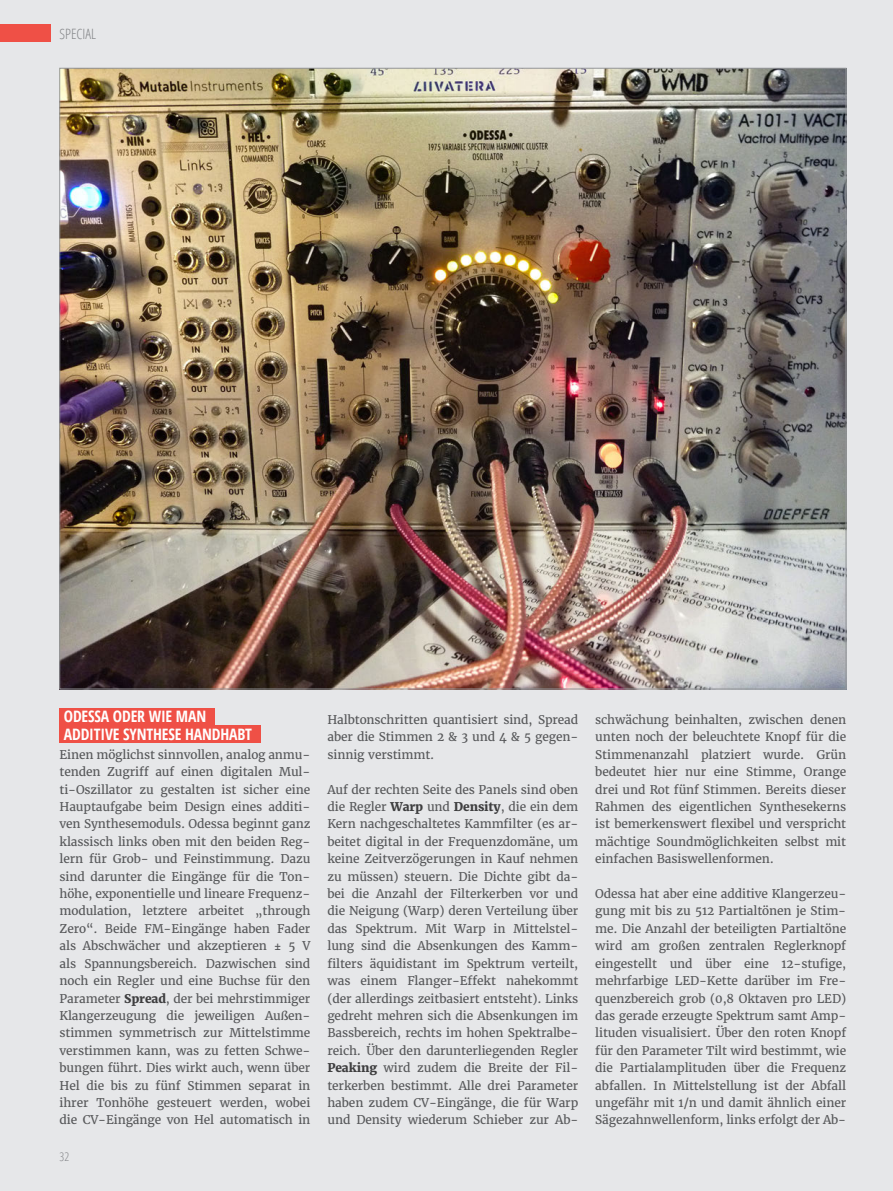
<style>
.page{position:relative;width:893px;height:1191px;background:#e6e7e9}
.page>*{position:absolute;margin:0;border:0;box-sizing:border-box;transform-origin:0 0}
.t1{font:700 condensed 15.75px/17.4px "Open Sans";letter-spacing:-.01em;color:#fff}
.t2{font:300 condensed 14.25px "Open Sans";color:#808285}
.t3{font:12px/17.4px "Merriweather";letter-spacing:-.01em;color:#57585a;text-align:justify}
.t4{font:300 condensed 12px "Open Sans";color:#808285}
.s1{font-weight:800;color:#3e3e3f}
</style>
<div class="page">
<div style="left:0;top:25px;width:51px;height:17px;background:#ef5046"></div>
<div style="left:60px;top:707px;width:155px;height:18px;background:#ef5046"></div>
<div style="left:60px;top:725px;width:201px;height:18px;background:#ef5046"></div>
<img style="left:62px;top:70px;width:782px;height:617px">
<p class="t2" style="left:60px;top:24px;width:38px">SPECIAL</p>
<h1 class="t1" style="left:64px;top:707px;width:190px">ODESSA ODER WIE MAN<br>ADDITIVE SYNTHESE HANDHABT</h1>
<p class="t3" style="left:60px;top:746px;width:252px">Einen möglichst sinnvollen, analog anmu&shy;tenden Zugriff auf einen digitalen Mul&shy;ti-Oszillator zu gestalten ist sicher eine Hauptaufgabe beim Design eines additi&shy;ven Synthesemoduls. Odessa beginnt ganz klassisch links oben mit den beiden Reg&shy;lern für Grob- und Feinstimmung. Dazu sind darunter die Eingänge für die Ton&shy;höhe, exponentielle und lineare Frequenz&shy;modulation, letztere arbeitet „through Zero“. Beide FM-Eingänge haben Fader als Abschwächer und akzeptieren ± 5 V als Spannungsbereich. Dazwischen sind noch ein Regler und eine Buchse für den Parameter <span class="s1">Spread</span>, der bei mehrstimmiger Klangerzeugung die jeweiligen Außen&shy;stimmen symmetrisch zur Mittelstimme verstimmen kann, was zu fetten Schwe&shy;bungen führt. Dies wirkt auch, wenn über Hel die bis zu fünf Stimmen separat in ihrer Tonhöhe gesteuert werden, wobei die CV-Eingänge von Hel automatisch in</p>
<p class="t4" style="left:60px;top:1148px;width:11px">32</p>
<p class="t3" style="left:327px;top:711px;width:252px">Halbtonschritten quantisiert sind, Spread aber die Stimmen 2 &amp; 3 und 4 &amp; 5 gegen&shy;sinnig verstimmt.</p>
<p class="t3" style="left:327px;top:780px;width:252px">Auf der rechten Seite des Panels sind oben die Regler <span class="s1">Warp</span> und <span class="s1">Density</span>, die ein dem Kern nachgeschaltetes Kammfilter (es ar&shy;beitet digital in der Frequenzdomäne, um keine Zeitverzögerungen in Kauf nehmen zu müssen) steuern. Die Dichte gibt da&shy;bei die Anzahl der Filterkerben vor und die Neigung (Warp) deren Verteilung über das Spektrum. Mit Warp in Mittelstel&shy;lung sind die Absenkungen des Kamm&shy;filters äquidistant im Spektrum verteilt, was einem Flanger-Effekt nahekommt (der allerdings zeitbasiert entsteht). Links gedreht mehren sich die Absenkungen im Bassbereich, rechts im hohen Spektralbe&shy;reich. Über den darunterliegenden Regler <span class="s1">Peaking</span> wird zudem die Breite der Fil&shy;terkerben bestimmt. Alle drei Parameter haben zudem CV-Eingänge, die für Warp und Density wiederum Schieber zur Ab-</p>
<p class="t3" style="left:595px;top:711px;width:252px">schwächung beinhalten, zwischen denen unten noch der beleuchtete Knopf für die Stimmenanzahl platziert wurde. Grün bedeutet hier nur eine Stimme, Orange drei und Rot fünf Stimmen. Bereits dieser Rahmen des eigentlichen Synthesekerns ist bemerkenswert flexibel und verspricht mächtige Soundmöglichkeiten selbst mit einfachen Basiswellenformen.</p>
<p class="t3" style="left:595px;top:885px;width:252px">Odessa hat aber eine additive Klangerzeu&shy;gung mit bis zu 512 Partialtönen je Stim&shy;me. Die Anzahl der beteiligten Partialtöne wird am großen zentralen Reglerknopf eingestellt und über eine 12-stufige, mehrfarbige LED-Kette darüber im Fre&shy;quenzbereich grob (0,8 Oktaven pro LED) das gerade erzeugte Spektrum samt Amp&shy;lituden visualisiert. Über den roten Knopf für den Parameter Tilt wird bestimmt, wie die Partialamplituden über die Frequenz abfallen. In Mittelstellung ist der Abfall ungefähr mit 1/n und damit ähnlich einer Sägezahnwellenform, links erfolgt der Ab-</p>
</div>
